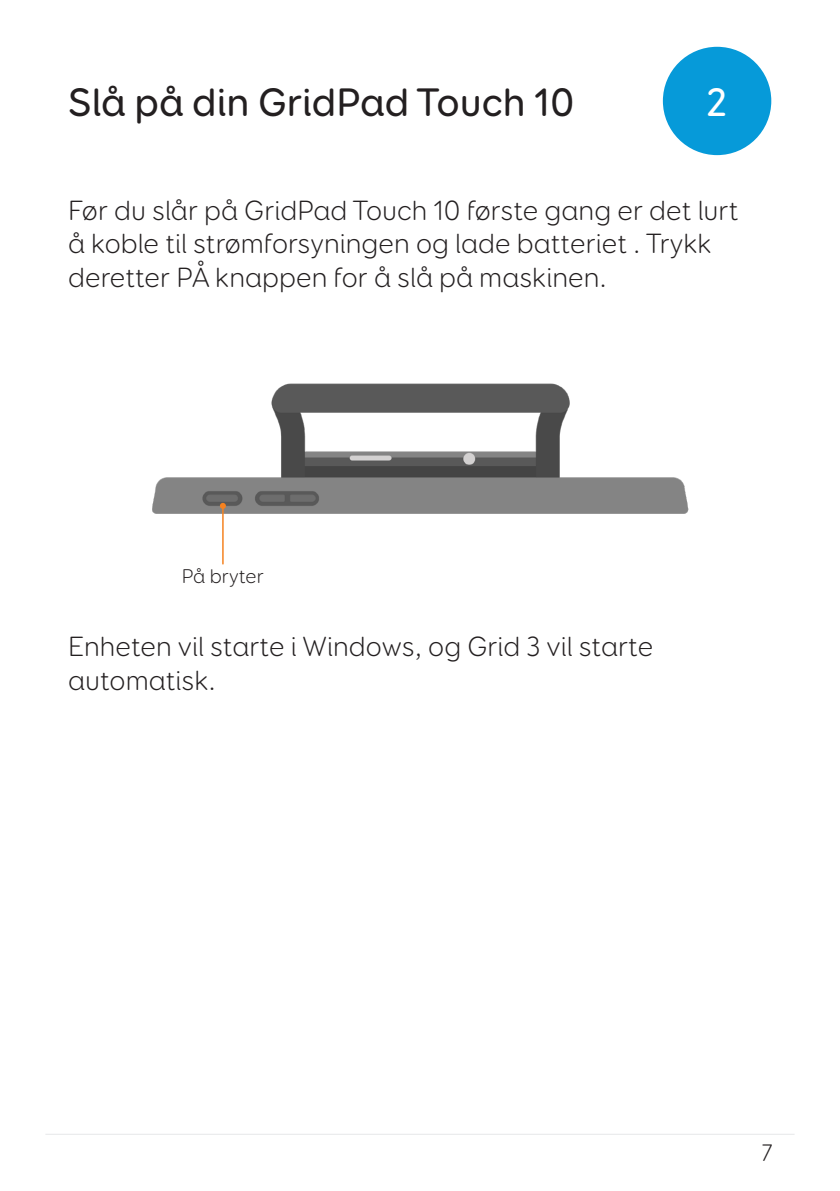
<style>
.page{position:relative;width:840px;height:1191px;background:#fff}
.page>*{position:absolute;margin:0;border:0;box-sizing:border-box;transform-origin:0 0}
.Page___section_headi{font:500 40px "Booster Next FY";color:#231f20}
.t1{font:500 40px "Booster Next FY";color:#fff}
.t2{font:300 28px/33.6px "Booster Next FY";color:#231f20}
.t3{font:300 24px "Booster Next FY";color:#231f20}
.t4{font:300 20px "Booster Next FY";color:#231f20}
</style>
<div class="page">
<hr style="left:45px;top:1133px;width:749px;height:1px;background:#e6e7e9">
<img style="left:152px;top:383px;width:537px;height:151px">
<hr style="left:222px;top:506px;width:1px;height:58px;background:#f58220">
<svg style="left:220px;top:503px;width:6px;height:6px"></svg>
<div style="left:662px;top:47px;width:108px;height:108px;background:#069ad9;border-radius:50%"></div>
<p class="Page___section_headi" style="left:68px;top:77px;width:507px">Slå på din GridPad Touch 10</p>
<p class="t1" style="left:705px;top:77px;width:23px">2</p>
<p class="t2" style="left:68px;top:193px;width:671px">Før du slår på GridPad Touch 10 første gang er det lurt å koble til strømforsyningen og lade batteriet . Trykk deretter PÅ knappen for å slå på maskinen.</p>
<p class="t4" style="left:182px;top:564px;width:84px">På bryter</p>
<p class="t2" style="left:68px;top:630px;width:586px">Enheten vil starte i Windows, og Grid 3 vil starte automatisk.</p>
<p class="t3" style="left:761px;top:1138px;width:12px">7</p>
</div>
